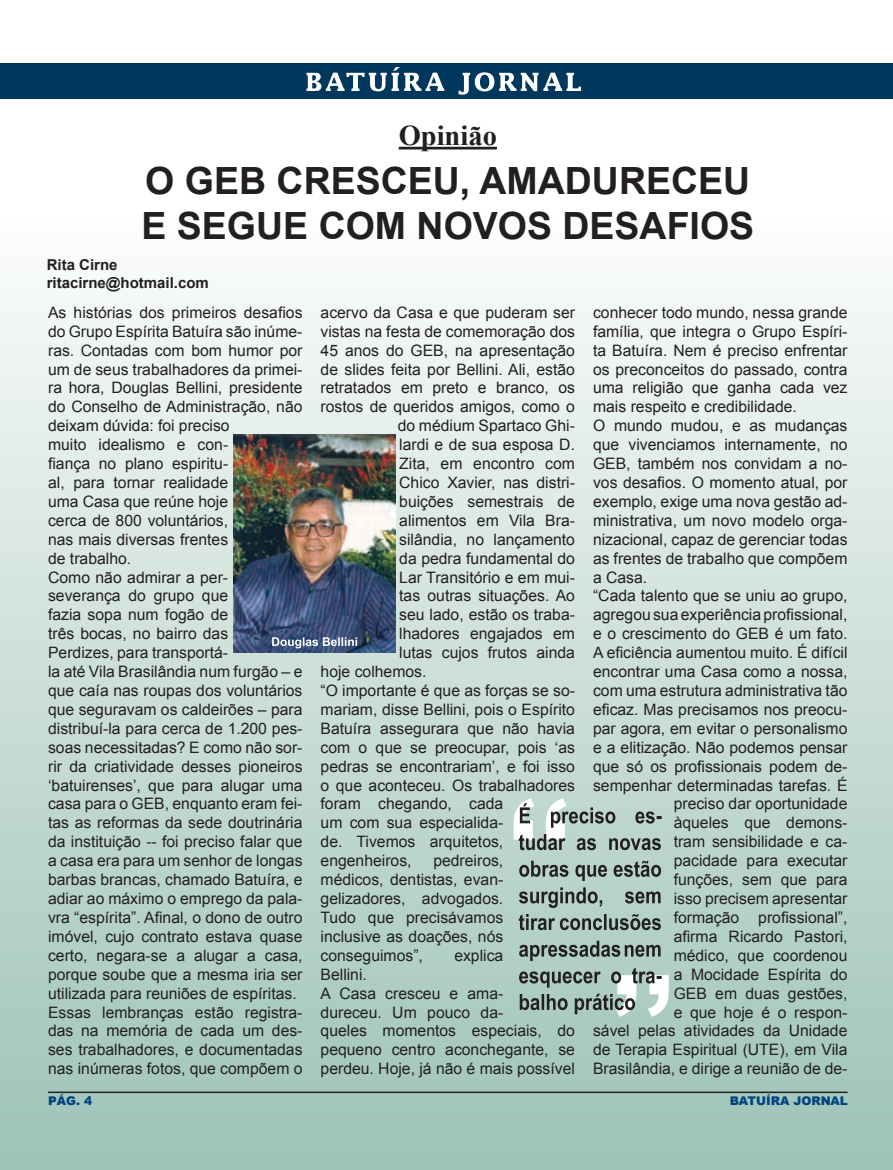
<style>
.page{position:relative;width:893px;height:1170px;background:#fff}
.page>*{position:absolute;margin:0;border:0;box-sizing:border-box;transform-origin:0 0}
.t1{font:700 37.5px "Arial";color:#231f20}
.t2{font:700 28.5px "Times New Roman";color:#231f20}
.t3{font:15.75px/18.9px "Arial";color:#231f20}
.t4{font:700 15px/18px "Arial";color:#231f20}
.t5{font:900 12px "Arial";color:#014380}
</style>
<div class="page">
<div style="left:0;top:0;width:893px;height:1169px;background:linear-gradient(to bottom,#fff,#9dc2b6)"></div>
<div style="left:0;top:63px;width:893px;height:36px;background:#00385d"></div>
<svg style="left:306px;top:67px;width:138px;height:24px"></svg>
<svg style="left:458px;top:72px;width:123px;height:23px"></svg>
<hr style="left:399px;top:147px;width:98px;height:2px;background:#231f20">
<hr style="left:48px;top:1091px;width:799px;height:1px;background:#231f20">
<img style="left:234px;top:434px;width:162px;height:218px">
<svg style="left:272px;top:637px;width:85px;height:11px"></svg>
<svg style="left:519px;top:967px;width:150px;height:49px;background:#9cafaa"></svg>
<svg style="left:519px;top:940px;width:142px;height:20px;background:#839690"></svg>
<svg style="left:519px;top:913px;width:142px;height:17px;background:#80918b"></svg>
<svg style="left:519px;top:887px;width:142px;height:20px;background:#8fa19b"></svg>
<svg style="left:519px;top:860px;width:142px;height:20px;background:#8b9b96"></svg>
<svg style="left:514px;top:798px;width:148px;height:52px;background:#a9b9b3"></svg>
<h2 class="t2" style="left:399px;top:116px;width:100px">Opinião</h2>
<h1 class="t1" style="left:145px;top:156px;width:158px">O GEB CRESCEU</h1>
<h1 class="t1" style="left:460px;top:156px;width:48px">, AMADURECEU</h1>
<h1 class="t1" style="left:141px;top:201px;width:63px">E SEGUE</h1>
<h1 class="t1" style="left:319px;top:201px;width:29px">COM</h1>
<h1 class="t1" style="left:417px;top:201px;width:171px">NOVOS DESAFIOS</h1>
<p class="t4" style="left:47px;top:256px;width:164px">RITA CIRNE<br>RITACIRNE@HOTMAIL.COM</p>
<p class="t3" style="left:48px;top:303px;width:256px">As histórias dos primeiros desafios do Grupo Espírita Batuíra são inúme&shy;ras. Contadas com bom humor por um de seus trabalhadores da primei&shy;ra hora, Douglas Bellini, presidente do Conselho de Administração, não deixam dúvida: foi preciso<br>muito idealismo e con-<br>fiança no plano espiritu-<br>al, para tornar realidade<br>uma Casa que reúne hoje<br>cerca de 800 voluntários,<br>nas mais diversas frentes<br>de trabalho.<br>Como não admirar a per&shy;severança do grupo que<br>fazia sopa num fogão de<br>três bocas, no bairro das<br>Perdizes, para transportá-<br>la até Vila Brasilândia num furgão – e que caía nas roupas dos voluntários que seguravam os caldeirões – para distribuí-la para cerca de 1.200 pes&shy;soas necessitadas? E como não sor&shy;rir da criatividade desses pioneiros ‘batuirenses’, que para alugar uma casa para o GEB, enquanto eram fei&shy;tas as reformas da sede doutrinária da instituição -- foi preciso falar que a casa era para um senhor de longas barbas brancas, chamado Batuíra, e adiar ao máximo o emprego da pala&shy;vra “espírita”. Afinal, o dono de outro imóvel, cujo contrato estava quase certo, negara-se a alugar a casa, porque soube que a mesma iria ser utilizada para reuniões de espíritas.<br>Essas lembranças estão registra&shy;das na memória de cada um des&shy;ses trabalhadores, e documentadas nas inúmeras fotos, que compõem o</p>
<p class="t3" style="left:321px;top:303px;width:256px">acervo da Casa e que puderam ser</p>
<p class="t3" style="left:321px;top:322px;width:256px">vistas na festa de comemoração dos</p>
<p class="t3" style="left:321px;top:341px;width:256px">45 anos do GEB, na apresentação</p>
<p class="t3" style="left:321px;top:359px;width:256px">de slides feita por Bellini. Ali, estão</p>
<p class="t3" style="left:321px;top:378px;width:256px">retratados em preto e branco, os</p>
<p class="t3" style="left:321px;top:397px;width:256px">rostos de queridos amigos, como o</p>
<p class="t3" style="left:398px;top:416px;width:179px">do médium Spartaco Ghi-</p>
<p class="t3" style="left:399px;top:435px;width:177px">lardi e de sua esposa D.</p>
<p class="t3" style="left:399px;top:454px;width:177px">Zita, em encontro com</p>
<p class="t3" style="left:399px;top:473px;width:177px">Chico Xavier, nas distri-</p>
<p class="t3" style="left:399px;top:492px;width:177px">buições semestrais de</p>
<p class="t3" style="left:399px;top:511px;width:177px">alimentos em Vila Bra-</p>
<p class="t3" style="left:399px;top:530px;width:177px">silândia, no lançamento</p>
<p class="t3" style="left:399px;top:548px;width:177px">da pedra fundamental do</p>
<p class="t3" style="left:399px;top:567px;width:177px">Lar Transitório e em mui-</p>
<p class="t3" style="left:399px;top:586px;width:177px">tas outras situações. Ao</p>
<p class="t3" style="left:399px;top:605px;width:177px">seu lado, estão os traba-</p>
<p class="t3" style="left:399px;top:624px;width:177px">lhadores engajados em</p>
<p class="t3" style="left:399px;top:643px;width:177px">lutas cujos frutos ainda</p>
<p class="t3" style="left:321px;top:662px;width:107px">hoje colhemos.</p>
<p class="t3" style="left:321px;top:681px;width:256px">“O importante é que as forças se so-</p>
<p class="t3" style="left:321px;top:700px;width:256px">mariam, disse Bellini, pois o Espírito</p>
<p class="t3" style="left:321px;top:719px;width:256px">Batuíra assegurara que não havia</p>
<p class="t3" style="left:321px;top:737px;width:256px">com o que se preocupar, pois ‘as</p>
<p class="t3" style="left:321px;top:756px;width:256px">pedras se encontrariam’, e foi isso</p>
<p class="t3" style="left:321px;top:775px;width:256px">o que aconteceu. Os trabalhadores</p>
<p class="t3" style="left:321px;top:794px;width:184px">foram chegando, cada</p>
<p class="t3" style="left:321px;top:813px;width:184px">um com sua especialida-</p>
<p class="t3" style="left:321px;top:832px;width:184px">de. Tivemos arquitetos,</p>
<p class="t3" style="left:321px;top:851px;width:93px">engenheiros,</p>
<p class="t3" style="left:321px;top:851px;width:184px;text-align:justify;text-indent:113px">pedreiros, médicos, dentistas, evan&shy;gelizadores, advogados.<br>Tudo que precisávamos inclusive as doações, nós conseguimos”,</p>
<p class="t3" style="left:454px;top:945px;width:51px">explica</p>
<p class="t3" style="left:321px;top:964px;width:256px">Bellini.<br>A Casa cresceu e ama-<br>dureceu. Um pouco da-<br>queles momentos especiais, do pequeno centro aconchegante, se perdeu. Hoje, já não é mais possível</p>
<p class="t3" style="left:593px;top:303px;width:256px">conhecer todo mundo, nessa grande</p>
<p class="t3" style="left:593px;top:322px;width:256px">família, que integra o Grupo Espíri-</p>
<p class="t3" style="left:593px;top:341px;width:256px">ta Batuíra. Nem é preciso enfrentar</p>
<p class="t3" style="left:593px;top:359px;width:256px">os preconceitos do passado, contra</p>
<p class="t3" style="left:593px;top:378px;width:256px">uma religião que ganha cada vez</p>
<p class="t3" style="left:593px;top:397px;width:205px">mais respeito e credibilidade.</p>
<p class="t3" style="left:593px;top:416px;width:256px">O mundo mudou, e as mudanças</p>
<p class="t3" style="left:593px;top:435px;width:256px">que vivenciamos internamente, no</p>
<p class="t3" style="left:593px;top:454px;width:256px">GEB, também nos convidam a no-</p>
<p class="t3" style="left:593px;top:473px;width:256px">vos desafios. O momento atual, por</p>
<p class="t3" style="left:593px;top:492px;width:256px">exemplo, exige uma nova gestão ad-</p>
<p class="t3" style="left:593px;top:511px;width:256px">ministrativa, um novo modelo orga-</p>
<p class="t3" style="left:593px;top:530px;width:256px">nizacional, capaz de gerenciar todas</p>
<p class="t3" style="left:593px;top:548px;width:256px">as frentes de trabalho que compõem</p>
<p class="t3" style="left:593px;top:567px;width:56px">a Casa.</p>
<p class="t3" style="left:593px;top:586px;width:256px">“Cada talento que se uniu ao grupo,</p>
<p class="t3" style="left:593px;top:605px;width:256px">agregou sua experiência profissional,</p>
<p class="t3" style="left:593px;top:624px;width:256px">e o crescimento do GEB é um fato.</p>
<p class="t3" style="left:593px;top:643px;width:256px">A eficiência aumentou muito. É difícil</p>
<p class="t3" style="left:593px;top:662px;width:256px">encontrar uma Casa como a nossa,</p>
<p class="t3" style="left:593px;top:681px;width:256px">com uma estrutura administrativa tão</p>
<p class="t3" style="left:593px;top:700px;width:256px">eficaz. Mas precisamos nos preocu-</p>
<p class="t3" style="left:593px;top:719px;width:256px">par agora, em evitar o personalismo</p>
<p class="t3" style="left:593px;top:737px;width:256px">e a elitização. Não podemos pensar</p>
<p class="t3" style="left:593px;top:756px;width:256px">que só os profissionais podem de-</p>
<p class="t3" style="left:593px;top:775px;width:256px">sempenhar determinadas tarefas. É</p>
<p class="t3" style="left:674px;top:794px;width:175px">preciso dar oportunidade</p>
<p class="t3" style="left:674px;top:813px;width:175px">àqueles que demons-</p>
<p class="t3" style="left:674px;top:832px;width:175px">tram sensibilidade e ca-</p>
<p class="t3" style="left:674px;top:851px;width:175px">pacidade para executar</p>
<p class="t3" style="left:674px;top:870px;width:175px">funções, sem que para</p>
<p class="t3" style="left:674px;top:889px;width:175px">isso precisem apresentar</p>
<p class="t3" style="left:674px;top:908px;width:175px">formação profissional”,</p>
<p class="t3" style="left:674px;top:926px;width:175px">afirma Ricardo Pastori,</p>
<p class="t3" style="left:674px;top:945px;width:175px">médico, que coordenou</p>
<p class="t3" style="left:674px;top:964px;width:175px">a Mocidade Espírita do</p>
<p class="t3" style="left:674px;top:983px;width:175px">GEB em duas gestões,</p>
<p class="t3" style="left:674px;top:1002px;width:175px">e que hoje é o respon-</p>
<p class="t3" style="left:593px;top:1021px;width:256px">sável pelas atividades da Unidade</p>
<p class="t3" style="left:593px;top:1040px;width:256px">de Terapia Espiritual (UTE), em Vila</p>
<p class="t3" style="left:593px;top:1059px;width:256px">Brasilândia, e dirige a reunião de de-</p>
<p class="t5" style="left:48px;top:1092px;width:46px">PÁG. 4</p>
<p class="t5" style="left:730px;top:1092px;width:120px">BATUÍRA JORNAL</p>
</div>
